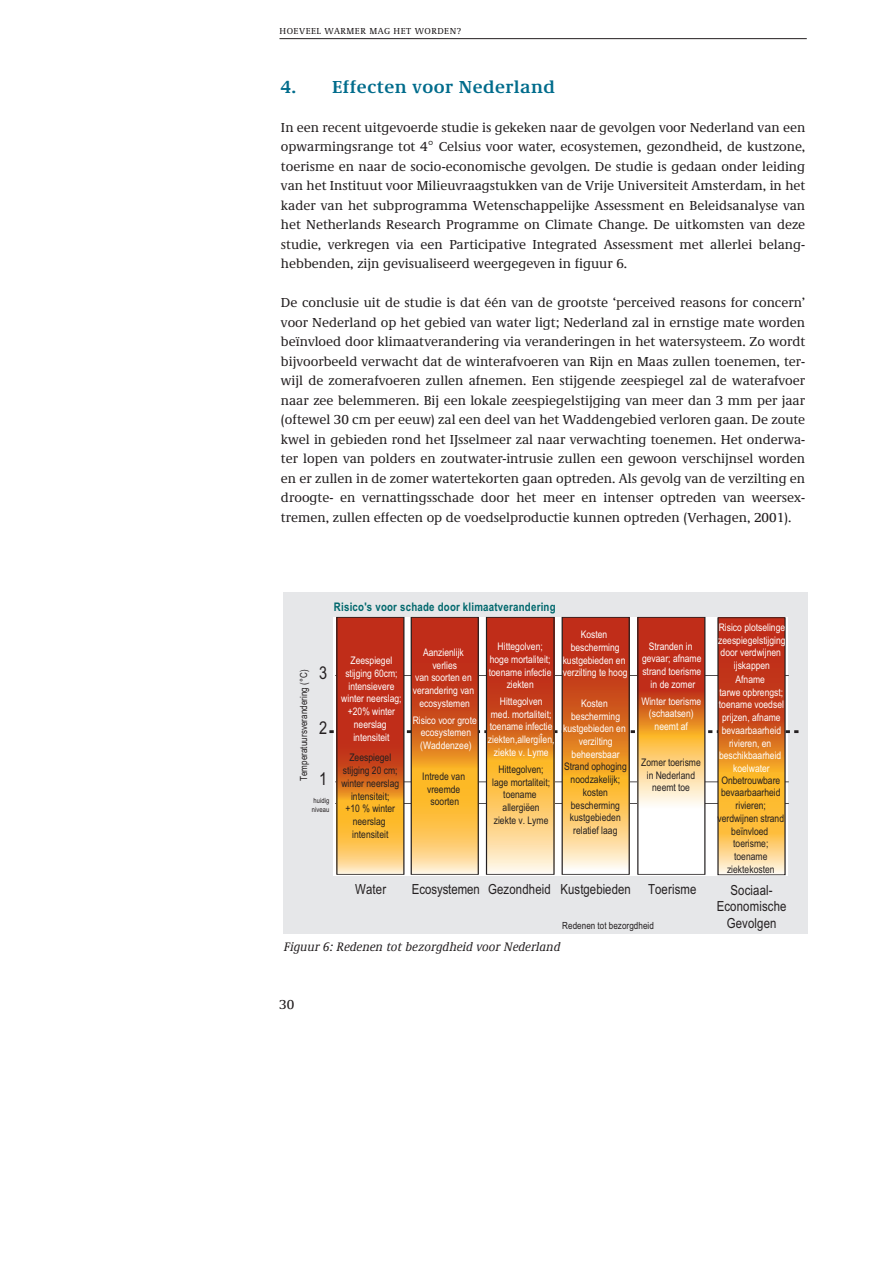
<style>
.page{position:relative;width:893px;height:1263px;background:#fff}
.page>*{position:absolute;margin:0;border:0;box-sizing:border-box;transform-origin:0 0}
.t1{font:700 18px "RIVM Demos";letter-spacing:.03em;color:#006c8c}
.t2{font:17.7px "Arial Narrow";color:#231f20}
.t3{font:13.95px/16.8px "Arial Narrow";color:#231f20;text-align:center}
.t4{font:13.5px/19.5px "RIVM Demos";color:#231f20;text-align:justify}
.t5{font:italic 12.75px "RIVM Demos";color:#231f20}
.t6{font:700 11.85px "Arial Narrow";color:#01686d}
.t7{font:10.5px/12.8px "Arial Narrow";color:#fff;text-align:center}
.t8{font:10.5px/12.8px "Arial Narrow";color:#231f20;text-align:center}
.t9{font:9.9px "Arial Narrow";color:#231f20}
.t10{font:9px "RIVM Demos";letter-spacing:.055em;color:#231f20}
.t11{font:7.05px/8.2px "Arial Narrow";color:#231f20}
</style>
<div class="page">
<hr style="left:279px;top:38px;width:528px;height:1px;background:#231f20">
<div style="left:283px;top:592px;width:525px;height:342px;background:#e6e7e9"></div>
<svg style="left:333px;top:617px;width:454px;height:258px;background:#dad2cd"></svg>
<hr style="left:335px;top:782px;width:454px;height:1px;background:#231f20">
<svg style="left:329px;top:730px;width:470px;height:3px"></svg>
<hr style="left:335px;top:675px;width:454px;height:1px;background:#231f20">
<hr style="left:335px;top:803px;width:454px;height:1px;background:#231f20">
<svg style="left:339px;top:619px;width:63px;height:254px;background:#d5622a"></svg>
<div style="left:337px;top:617px;width:67px;height:258px;border:1px solid #231f20"></div>
<svg style="left:413px;top:619px;width:63px;height:254px;background:#df7e34"></svg>
<div style="left:411px;top:617px;width:67px;height:258px;border:1px solid #231f20"></div>
<svg style="left:488px;top:619px;width:64px;height:254px;background:#e08546"></svg>
<div style="left:486px;top:617px;width:68px;height:258px;border:1px solid #231f20"></div>
<svg style="left:564px;top:619px;width:63px;height:254px;background:#e18743"></svg>
<div style="left:562px;top:617px;width:67px;height:258px;border:1px solid #231f20"></div>
<svg style="left:640px;top:619px;width:63px;height:254px;background:#e6a079"></svg>
<div style="left:638px;top:617px;width:67px;height:258px;border:1px solid #231f20"></div>
<svg style="left:720px;top:619px;width:63px;height:254px;background:#df7c33"></svg>
<p class="t10" style="left:279px;top:28px;width:183px">HOEVEEL WARMER MAG HET WORDEN?</p>
<h1 class="t1" style="left:281px;top:80px;width:275px">4. Effecten voor Nederland</h1>
<p class="t4" style="left:281px;top:118px;width:526px">In een recent uitgevoerde studie is gekeken naar de gevolgen voor Nederland van een opwarmingsrange tot 4° Celsius voor water, ecosystemen, gezondheid, de kustzone, toerisme en naar de socio-economische gevolgen. De studie is gedaan onder leiding van het Instituut voor Milieuvraagstukken van de Vrije Universiteit Amsterdam, in het kader van het subprogramma Wetenschappelijke Assessment en Beleidsanalyse van het Netherlands Research Programme on Climate Change. De uitkomsten van deze studie, verkregen via een Participative Integrated Assessment met allerlei belang&shy;hebbenden, zijn gevisualiseerd weergegeven in figuur 6.</p>
<p class="t4" style="left:281px;top:294px;width:526px">De conclusie uit de studie is dat één van de grootste ‘perceived reasons for concern’ voor Nederland op het gebied van water ligt; Nederland zal in ernstige mate worden beïnvloed door klimaatverandering via veranderingen in het watersysteem. Zo wordt bijvoorbeeld verwacht dat de winterafvoeren van Rijn en Maas zullen toenemen, ter&shy;wijl de zomerafvoeren zullen afnemen. Een stijgende zeespiegel zal de waterafvoer naar zee belemmeren. Bij een lokale zeespiegelstijging van meer dan 3 mm per jaar (oftewel 30 cm per eeuw) zal een deel van het Waddengebied verloren gaan. De zoute kwel in gebieden rond het IJsselmeer zal naar verwachting toenemen. Het onderwa&shy;ter lopen van polders en zoutwater-intrusie zullen een gewoon verschijnsel worden en er zullen in de zomer watertekorten gaan optreden. Als gevolg van de verzilting en droogte- en vernattingsschade door het meer en intenser optreden van weersex&shy;tremen, zullen effecten op de voedselproductie kunnen optreden (Verhagen, 2001).</p>
<p class="t6" style="left:334px;top:600px;width:223px">Risico's voor schade door klimaatverandering</p>
<p class="t9" style="left:298px;top:781px;width:113px;rotate:-90deg">Te peat s ea dei g( C)</p>
<h2 class="t2" style="left:319px;top:662px;width:10px">3</h2>
<h2 class="t2" style="left:319px;top:718px;width:10px">2</h2>
<p class="t11" style="left:312px;top:797px;width:19px">huidig niveau</p>
<p class="t7" style="left:341px;top:654px;width:62px">Zeespiegel stijging 60cm; intensievere winter neerslag; +20% winter neerslag intensiteit</p>
<p class="t8" style="left:341px;top:751px;width:59px">Zeespiegel stijging 20 cm; winter neerslag intensiteit;<br>+10 % winter neerslag intensiteit</p>
<p class="t7" style="left:413px;top:646px;width:63px">Aanzienlijk verlies<br>van soorten en verandering van ecosystemen</p>
<p class="t7" style="left:413px;top:714px;width:66px">Risico voor grote ecosystemen (Waddenzee)</p>
<p class="t8" style="left:422px;top:770px;width:44px">Intrede van vreemde soorten</p>
<p class="t7" style="left:489px;top:640px;width:64px">Hittegolven; hoge mortaliteit; toename infectie ziekten</p>
<p class="t7" style="left:563px;top:628px;width:66px">Kosten bescherming kustgebieden en verzilting te hoog</p>
<p class="t7" style="left:642px;top:639px;width:61px">Stranden in gevaar; afname strand toerisme in de zomer</p>
<p class="t7" style="left:488px;top:695px;width:68px">Hittegolven<br>med. mortaliteit; toename infectie ziekten,allergiÎen, ziekte v. Lyme</p>
<p class="t7" style="left:563px;top:697px;width:64px">Kosten bescherming kustgebieden en verzilting beheersbaar</p>
<p class="t7" style="left:641px;top:695px;width:61px">Winter toerisme (schaatsen) neemt af</p>
<p class="t8" style="left:641px;top:756px;width:61px">Zomer toerisme in Nederland neemt toe</p>
<p class="t8" style="left:564px;top:760px;width:64px">Strand ophoging noodzakelijk; kosten bescherming kustgebieden relatief laag</p>
<p class="t8" style="left:492px;top:763px;width:59px">Hittegolven; lage mortaliteit; toename allergiëen ziekte v. Lyme</p>
<p class="t3" style="left:355px;top:880px;width:33px">Water</p>
<p class="t3" style="left:412px;top:880px;width:286px">Ecosystemen Gezondheid Kustgebieden Toerisme</p>
<p class="t9" style="left:562px;top:920px;width:93px">Redenen tot bezorgdheid</p>
<p class="t5" style="left:284px;top:942px;width:278px">Figuur 6: Redenen tot bezorgdheid voor Nederland</p>
<p class="t7" style="left:718px;top:621px;width:69px">Risico plotselinge zeespiegelstijging door verdwijnen ijskappen</p>
<p class="t7" style="left:719px;top:673px;width:67px">Afname<br>tarwe opbrengst; toename voedsel prijzen, afname bevaarbaarheid rivieren, en beschikbaarheid koelwater</p>
<p class="t8" style="left:717px;top:774px;width:68px">Onbetrouwbare bevaarbaarheid rivieren; verdwijnen strand beïnvloed toerisme; toename ziektekosten</p>
<p class="t3" style="left:717px;top:881px;width:71px">Sociaal-<br>Economische<br>Gevolgen</p>
<p class="t4" style="left:279px;top:996px;width:17px">30</p>
</div>
